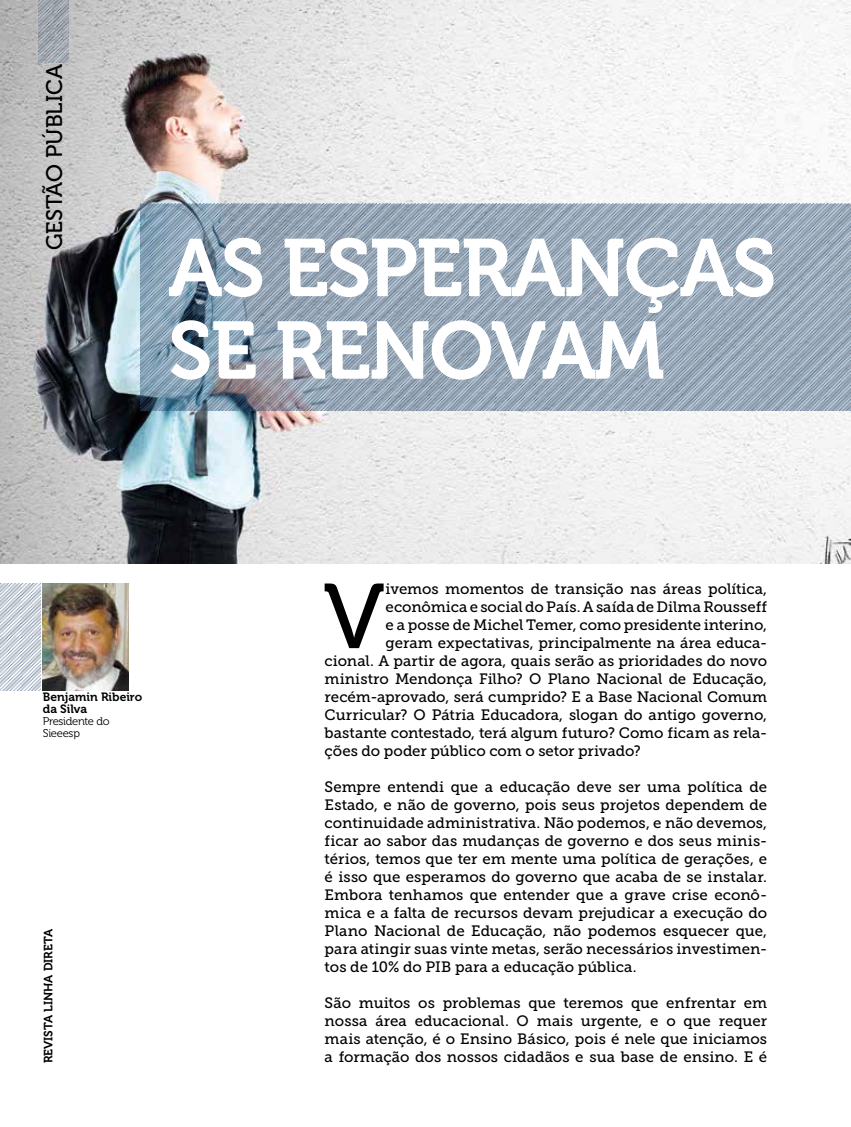
<style>
.page{position:relative;width:851px;height:1127px;background:#fff}
.page>*{position:absolute;margin:0;border:0;box-sizing:border-box;transform-origin:0 0}
.t1{font:91.5px "Museo 500";color:#000}
.t2{font:81px/82.5px "Museo 700";letter-spacing:-.025em;color:#fff}
.t3{font:22.5px "Museo 500";color:#000}
.t4{font:15px/18px "Museo Slab 500";color:#000;text-align:justify}
.t5{font:12px/12px "Museo 700";color:#000}
.t6{font:11.25px/12px "Museo 300";letter-spacing:-.025em;color:#000}
</style>
<div class="page">
<img style="left:0;top:0;width:850px;height:563px">
<img style="left:39px;top:0;width:29px;height:63px">
<img style="left:43px;top:584px;width:85px;height:106px">
<img style="left:0;top:584px;width:40px;height:106px">
<img style="left:140px;top:204px;width:710px;height:206px">
<h3 class="t3" style="left:42px;top:250px;width:187px;rotate:-90deg">GESTÃO PÚBLICA</h3>
<h2 class="t2" style="left:168px;top:228px;width:610px">AS ESPERANÇAS<br>SE RENOVAM</h2>
<p class="t5" style="left:43px;top:691px;width:101px">Benjamin Ribeiro da Silva</p>
<p class="t6" style="left:43px;top:716px;width:68px">Presidente do<br>Sieeesp</p>
<p class="t5" style="left:42px;top:1063px;width:135px;rotate:-90deg">REVISTA LINHA DIRETA</p>
<h1 class="t1" style="left:323px;top:566px;width:63px">V</h1>
<p class="t4" style="left:385px;top:580px;width:383px">ivemos momentos de transição nas áreas política,</p>
<p class="t4" style="left:385px;top:598px;width:383px">econômica e social do País. A saída de Dilma Rousseff</p>
<p class="t4" style="left:385px;top:616px;width:383px">e a posse de Michel Temer, como presidente interino,</p>
<p class="t4" style="left:385px;top:634px;width:383px">geram expectativas, principalmente na área educa-</p>
<p class="t4" style="left:324px;top:652px;width:444px">cional. A partir de agora, quais serão as prioridades do novo</p>
<p class="t4" style="left:324px;top:670px;width:444px">ministro Mendonça Filho? O Plano Nacional de Educação,</p>
<p class="t4" style="left:324px;top:688px;width:444px">recém-aprovado, será cumprido? E a Base Nacional Comum</p>
<p class="t4" style="left:324px;top:706px;width:444px">Curricular? O Pátria Educadora, slogan do antigo governo,</p>
<p class="t4" style="left:324px;top:724px;width:444px">bastante contestado, terá algum futuro? Como ficam as rela-</p>
<p class="t4" style="left:324px;top:742px;width:318px">ções do poder público com o setor privado?</p>
<p class="t4" style="left:324px;top:778px;width:444px">Sempre entendi que a educação deve ser uma política de Estado, e não de governo, pois seus projetos dependem de continuidade administrativa. Não podemos, e não devemos, ficar ao sabor das mudanças de governo e dos seus minis&shy;térios, temos que ter em mente uma política de gerações, e é isso que esperamos do governo que acaba de se instalar.<br>Embora tenhamos que entender que a grave crise econô&shy;mica e a falta de recursos devam prejudicar a execução do Plano Nacional de Educação, não podemos esquecer que, para atingir suas vinte metas, serão necessários investimen&shy;tos de 10% do PIB para a educação pública.</p>
<p class="t4" style="left:324px;top:994px;width:444px">São muitos os problemas que teremos que enfrentar em nossa área educacional. O mais urgente, e o que requer mais atenção, é o Ensino Básico, pois é nele que iniciamos a formação dos nossos cidadãos e sua base de ensino. E é</p>
</div>
